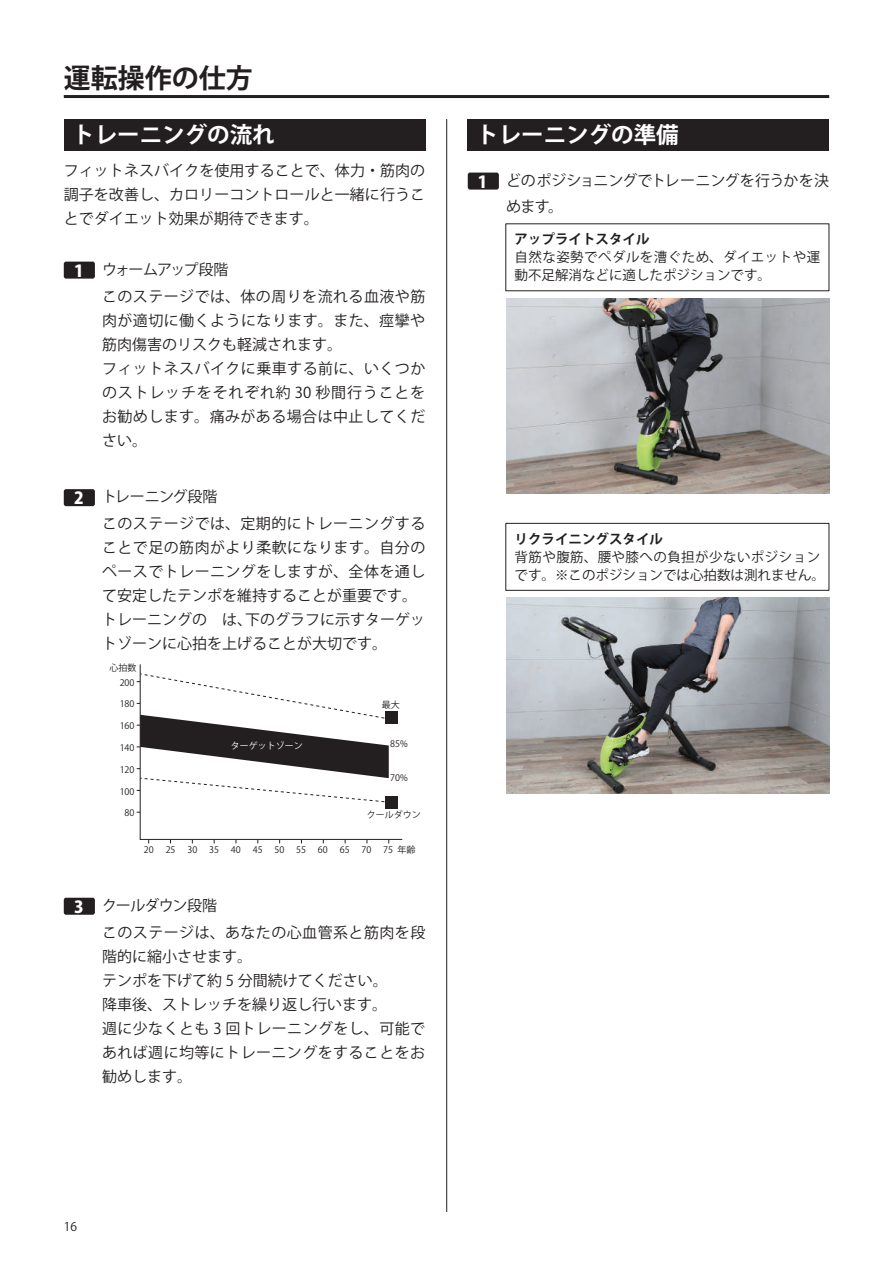
<style>
.page{position:relative;width:893px;height:1263px;background:#fff}
.page>*{position:absolute;margin:0;border:0;box-sizing:border-box;transform-origin:0 0}
.t1{font:700 27px "Koz Go Pro";color:#231f20}
.t2{font:700 22.5px "Koz Go Pro";color:#fff}
.t3{font:15px/24px "Koz Go Pr 6 N";letter-spacing:.025em;color:#231f20}
.t4{font:15px/24px "Koz Go Pr 6 N";color:#231f20}
.t5{font:15px/26px "Koz Go Pr 6 N";letter-spacing:-.01em;color:#231f20}
.t6{font:13.5px/18px "Koz Go Pr 6 N";letter-spacing:.03em;color:#231f20}
.t7{font:700 13.5px "Koz Go Pr 6 N";color:#231f20}
.t8{font:12px "Koz Go Pro";color:#231f20}
.t9{font:9px "Koz Go Pr 6 N";color:#231f20}
.t10{font:9px "Koz Go Pr 6 N";color:#fff}
.s1{font-family:"Koz Go Pro";font-weight:800;font-size:16.5px;color:#fff}
</style>
<div class="page">
<hr style="left:446px;top:119px;width:1px;height:1093px;background:#231f20">
<hr style="left:64px;top:95px;width:765px;height:3px;background:#231f20">
<div style="left:64px;top:119px;width:361px;height:31px;background:#231f20"></div>
<div style="left:64px;top:262px;width:31px;height:17px;background:#231f20;border-radius:2px"></div>
<div style="left:64px;top:489px;width:31px;height:17px;background:#231f20;border-radius:2px"></div>
<svg style="left:139px;top:664px;width:264px;height:176px"></svg>
<svg style="left:137px;top:674px;width:252px;height:129px"></svg>
<div style="left:385px;top:711px;width:12px;height:12px;background:#231f20"></div>
<div style="left:385px;top:796px;width:12px;height:12px;background:#231f20"></div>
<div style="left:64px;top:898px;width:31px;height:17px;background:#231f20;border-radius:2px"></div>
<div style="left:468px;top:119px;width:361px;height:31px;background:#231f20"></div>
<div style="left:468px;top:173px;width:31px;height:17px;background:#231f20;border-radius:2px"></div>
<img style="left:506px;top:298px;width:323px;height:196px">
<div style="left:506px;top:523px;width:323px;height:67px;border:1px solid #231f20"></div>
<img style="left:506px;top:598px;width:323px;height:195px">
<h1 class="t1" style="left:64px;top:60px;width:190px">運転操作の仕方</h1>
<h2 class="t2" style="left:72px;top:121px;width:204px">トレーニングの流れ</h2>
<p class="t3" style="left:64px;top:159px;width:363px;text-align:justify">フィットネスバイクを使用することで、体力・筋肉の調子を改善し、カロリーコントロールと一緒に行うことでダイエット効果が期待できます。</p>
<p class="t3" style="left:102px;top:256px;width:325px;line-height:27px;text-indent:-28px"><span class="s1">1</span> ウォームアップ段階<br>このステージでは、体の周りを流れる血液や筋</p>
<p class="t3" style="left:102px;top:309px;width:325px">肉が適切に働くようになります。また、痙攣や筋肉傷害のリスクも軽減されます。<br>フィットネスバイクに乗車する前に、いくつかのストレッチをそれぞれ約 30 秒間行うことをお勧めします。痛みがある場合は中止してください。</p>
<p class="t3" style="left:102px;top:484px;width:325px;line-height:27px;text-indent:-28px"><span class="s1">2</span> トレーニング段階<br>このステージでは、定期的にトレーニングする</p>
<p class="t4" style="left:102px;top:536px;width:325px">ことで足の筋肉がより柔軟になります。自分のペースでトレーニングをしますが、全体を通して安定したテンポを維持することが重要です。トレーニングの　は、下のグラフに示すターゲットゾーンに心拍を上げることが大切です。</p>
<p class="t9" style="left:109px;top:663px;width:28px">心拍数</p>
<p class="t9" style="left:120px;top:678px;width:16px">200</p>
<p class="t9" style="left:120px;top:698px;width:16px">180</p>
<p class="t9" style="left:120px;top:720px;width:16px">160</p>
<p class="t9" style="left:120px;top:742px;width:16px">140</p>
<p class="t9" style="left:120px;top:765px;width:16px">120</p>
<p class="t9" style="left:120px;top:787px;width:16px">100</p>
<p class="t9" style="left:125px;top:807px;width:11px">80</p>
<p class="t9" style="left:144px;top:844px;width:11px">20</p>
<p class="t10" style="left:231px;top:740px;width:73px">ターゲットゾーン</p>
<p class="t9" style="left:382px;top:700px;width:19px">最大</p>
<p class="t9" style="left:390px;top:739px;width:19px">85%</p>
<p class="t9" style="left:390px;top:772px;width:19px">70%</p>
<p class="t9" style="left:367px;top:810px;width:55px">クールダウン</p>
<p class="t9" style="left:397px;top:844px;width:19px">年齢</p>
<p class="t9" style="left:166px;top:844px;width:11px">25</p>
<p class="t9" style="left:187px;top:844px;width:11px">30</p>
<p class="t9" style="left:209px;top:844px;width:11px">35</p>
<p class="t9" style="left:231px;top:844px;width:11px">40</p>
<p class="t9" style="left:253px;top:844px;width:11px">45</p>
<p class="t9" style="left:274px;top:844px;width:11px">50</p>
<p class="t9" style="left:296px;top:844px;width:11px">55</p>
<p class="t9" style="left:318px;top:844px;width:11px">60</p>
<p class="t9" style="left:340px;top:844px;width:11px">65</p>
<p class="t9" style="left:361px;top:844px;width:11px">70</p>
<p class="t9" style="left:383px;top:844px;width:11px">75</p>
<p class="t3" style="left:102px;top:892px;width:325px;line-height:27px;text-indent:-28px"><span class="s1">3</span> クールダウン段階<br>このステージは、あなたの心血管系と筋肉を段</p>
<p class="t4" style="left:102px;top:945px;width:325px">階的に縮小させます。<br>テンポを下げて約 5 分間続けてください。<br>降車後、ストレッチを繰り返し行います。<br>週に少なくとも 3 回トレーニングをし、可能であれば週に均等にトレーニングをすることをお勧めします。</p>
<h2 class="t2" style="left:476px;top:121px;width:204px">トレーニングの準備</h2>
<p class="t5" style="left:506px;top:168px;width:325px;text-indent:-28px"><span class="s1">1</span> どのポジショニングでトレーニングを行うかを決めます。</p>
<p class="t7" style="left:514px;top:232px;width:136px">アップライトスタイル</p>
<p class="t6" style="left:514px;top:249px;width:307px">自然な姿勢でペダルを漕ぐため、ダイエットや運動不足解消などに適したポジションです。</p>
<p class="t7" style="left:514px;top:531px;width:150px">リクライニングスタイル</p>
<p class="t6" style="left:514px;top:548px;width:312px">背筋や腹筋、腰や膝への負担が少ないポジションです。※このポジションでは心拍数は測れません。</p>
<p class="t8" style="left:64px;top:1219px;width:15px">16</p>
</div>
